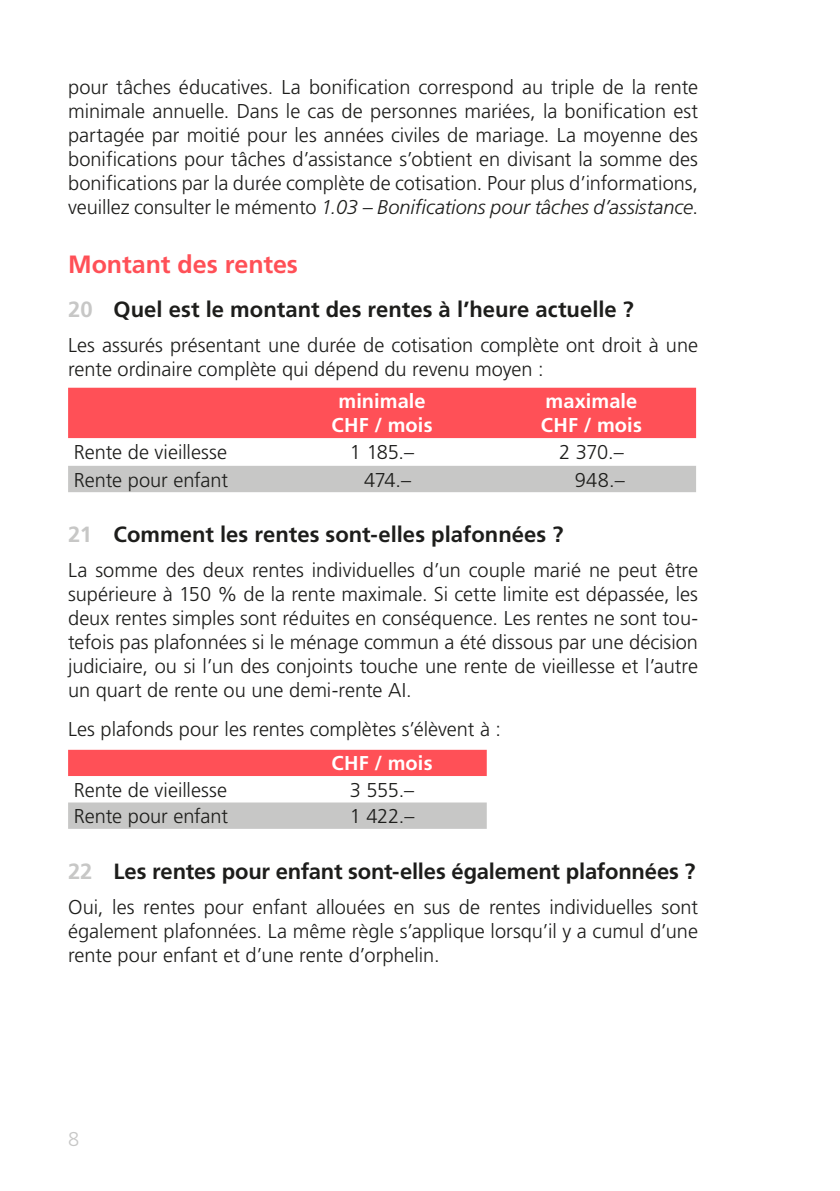
<style>
.page{position:relative;width:840px;height:1191px;background:#fff}
.page>*{position:absolute;margin:0;border:0;box-sizing:border-box;transform-origin:0 0}
.Texttitel{font:700 25px "Frutiger LT Std";color:#ff5057}
.t1{font:700 22px "Frutiger LT Std";color:#1d1d1b}
.Grundtext{font:300 20px/24px "Frutiger LT Std";letter-spacing:-.005em;color:#1d1d1b;text-align:justify}
.Text_vor_Aufzählung{font:300 20px/24px "Frutiger LT Std";letter-spacing:-.005em;color:#1d1d1b}
.Tabellen_Text_Weiss{font:700 20px/24px "Frutiger LT Std";letter-spacing:.005em;color:#fff;text-align:center}
.t2{font:300 20px "Frutiger LT Std";color:#c7c7c6}
.s1{font-style:italic}
.s2{color:#c7c7c6}
</style>
<div class="page">
<div style="left:68px;top:388px;width:627px;height:50px;background:#ff5057"></div>
<div style="left:68px;top:466px;width:627px;height:26px;background:#c7c7c6"></div>
<svg style="left:68px;top:750px;width:418px;height:79px"></svg>
<p class="Grundtext" style="left:68px;top:76px;width:631px">pour tâches éducatives. La bonification correspond au triple de la rente minimale annuelle. Dans le cas de personnes mariées, la bonification est partagée par moitié pour les années civiles de mariage. La moyenne des bonifications pour tâches d’assistance s’obtient en divisant la somme des bonifications par la durée complète de cotisation. Pour plus d’informations, veuillez consulter le mémento <span class="s1">1.03 – Bonifications pour tâches d’assistance</span>.</p>
<p class="Texttitel" style="left:68px;top:249px;width:231px">Montant des rentes</p>
<p class="t1" style="left:68px;top:296px;width:567px"><span class="s2">20</span> Quel est le montant des rentes à l’heure actuelle ?</p>
<p class="Text_vor_Aufzählung" style="left:68px;top:334px;width:631px">Les assurés présentant une durée de cotisation complète ont droit à une rente ordinaire complète qui dépend du revenu moyen :</p>
<p class="Tabellen_Text_Weiss" style="left:331px;top:389px;width:102px">minimale<br>CHF / mois</p>
<p class="Tabellen_Text_Weiss" style="left:540px;top:389px;width:102px;text-align:left">maximale<br>CHF / mois</p>
<p class="Grundtext" style="left:74px;top:440px;width:155px">Rente de vieillesse</p>
<p class="Grundtext" style="left:350px;top:440px;width:66px">1 185.–</p>
<p class="Grundtext" style="left:559px;top:440px;width:66px">2 370.–</p>
<p class="Grundtext" style="left:74px;top:468px;width:156px">Rente pour enfant</p>
<p class="Grundtext" style="left:364px;top:468px;width:48px">474.–</p>
<p class="Grundtext" style="left:574px;top:468px;width:51px">948.–</p>
<p class="t1" style="left:68px;top:521px;width:496px"><span class="s2">21</span> Comment les rentes sont-elles plafonnées ?</p>
<p class="Grundtext" style="left:68px;top:559px;width:631px">La somme des deux rentes individuelles d’un couple marié ne peut être supérieure à 150 % de la rente maximale. Si cette limite est dépassée, les deux rentes simples sont réduites en conséquence. Les rentes ne sont tou&shy;tefois pas plafonnées si le ménage commun a été dissous par une décision judiciaire, ou si l’un des conjoints touche une rente de vieillesse et l’autre un quart de rente ou une demi-rente AI.</p>
<p class="Grundtext" style="left:68px;top:717px;width:434px">Les plafonds pour les rentes complètes s’élèvent à :</p>
<p class="Tabellen_Text_Weiss" style="left:331px;top:751px;width:102px">CHF / mois</p>
<p class="Grundtext" style="left:74px;top:778px;width:155px">Rente de vieillesse</p>
<p class="Grundtext" style="left:350px;top:778px;width:66px">3 555.–</p>
<p class="Grundtext" style="left:74px;top:804px;width:156px">Rente pour enfant</p>
<p class="Grundtext" style="left:349px;top:804px;width:66px">1 422.–</p>
<p class="t1" style="left:68px;top:858px;width:628px"><span class="s2">22</span> Les rentes pour enfant sont-elles également plafonnées ?</p>
<p class="Grundtext" style="left:68px;top:895px;width:631px">Oui, les rentes pour enfant allouées en sus de rentes individuelles sont également plafonnées. La même règle s’applique lorsqu’il y a cumul d’une rente pour enfant et d’une rente d’orphelin.</p>
<p class="t2" style="left:68px;top:1127px;width:13px">8</p>
</div>
